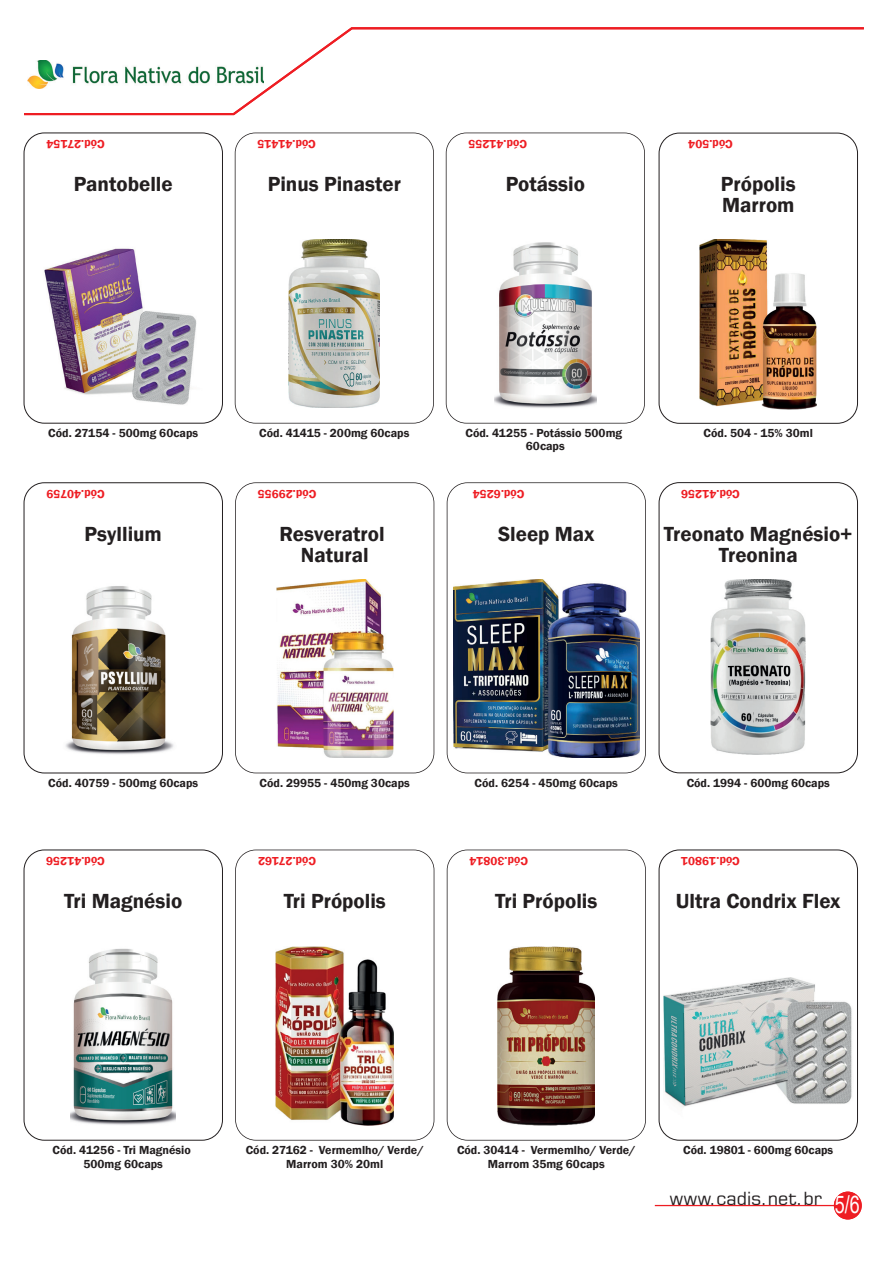
<style>
.page{position:relative;width:893px;height:1263px;background:#fff}
.page>*{position:absolute;margin:0;border:0;box-sizing:border-box;transform-origin:0 0}
.t1{font:600 21px/21px "Franklin Gothic";color:#231f20;text-align:center}
.t2{font:18px "Square 721 BT";color:#231f20}
.t3{font:600 12px/13.5px "Franklin Gothic";color:#231f20;text-align:center}
.t4{font:600 12px "Franklin Gothic";color:#ee1d23}
.s1{font-family:"Arial";font-size:24.3px;color:#fff}
</style>
<div class="page">
<img style="left:44px;top:248px;width:153px;height:157px">
<hr style="left:655px;top:1205px;width:198px;height:1px;background:#ee1d23">
<div style="left:834px;top:1191px;width:28px;height:28px;background:#ee1d23;border-radius:14px"></div>
<svg style="left:24px;top:27px;width:840px;height:89px"></svg>
<img style="left:28px;top:60px;width:236px;height:29px">
<svg style="left:446px;top:133px;width:199px;height:291px"></svg>
<img style="left:495px;top:239px;width:102px;height:171px">
<svg style="left:235px;top:133px;width:199px;height:291px"></svg>
<div style="left:24px;top:849px;width:199px;height:291px;border:1px solid #231f20;border-radius:20px"></div>
<svg style="left:235px;top:482px;width:199px;height:291px"></svg>
<div style="left:24px;top:482px;width:199px;height:291px;border:1px solid #231f20;border-radius:20px"></div>
<img style="left:71px;top:948px;width:105px;height:177px">
<div style="left:659px;top:482px;width:199px;height:291px;border:1px solid #231f20;border-radius:20px"></div>
<svg style="left:235px;top:849px;width:199px;height:291px"></svg>
<svg style="left:447px;top:849px;width:199px;height:291px"></svg>
<img style="left:498px;top:946px;width:97px;height:179px">
<img style="left:276px;top:579px;width:117px;height:179px">
<svg style="left:447px;top:482px;width:199px;height:291px"></svg>
<img style="left:65px;top:586px;width:109px;height:169px">
<div style="left:659px;top:133px;width:199px;height:291px;border:1px solid #231f20;border-radius:20px"></div>
<img style="left:289px;top:239px;width:91px;height:169px">
<div style="left:24px;top:133px;width:199px;height:291px;border:1px solid #231f20;border-radius:20px"></div>
<div style="left:659px;top:849px;width:199px;height:291px;border:1px solid #231f20;border-radius:20px"></div>
<img style="left:663px;top:977px;width:189px;height:130px">
<img style="left:276px;top:946px;width:118px;height:179px">
<img style="left:453px;top:579px;width:187px;height:179px">
<img style="left:710px;top:579px;width:96px;height:175px">
<img style="left:700px;top:239px;width:117px;height:170px">
<p class="t4" style="left:105px;top:152px;width:60px;rotate:-180deg">Cód.27154</p>
<h1 class="t1" style="left:74px;top:174px;width:100px">Pantobelle</h1>
<p class="t4" style="left:316px;top:152px;width:60px;rotate:-180deg">Cód.41415</p>
<h1 class="t1" style="left:268px;top:174px;width:135px">Pinus Pinaster</h1>
<p class="t4" style="left:527px;top:152px;width:60px;rotate:-180deg">Cód.41255</p>
<h1 class="t1" style="left:506px;top:174px;width:81px">Potássio</h1>
<p class="t4" style="left:733px;top:152px;width:46px;rotate:-180deg">Cód.504</p>
<h1 class="t1" style="left:721px;top:174px;width:76px;text-align:left">Própolis<br>Marrom</h1>
<p class="t3" style="left:48px;top:426px;width:151px">Cód. 27154 - 500mg 60caps</p>
<p class="t4" style="left:105px;top:501px;width:60px;rotate:-180deg">Cód.40759</p>
<h1 class="t1" style="left:85px;top:523px;width:79px">Psyllium</h1>
<p class="t3" style="left:259px;top:426px;width:152px">Cód. 41415 - 200mg 60caps</p>
<p class="t4" style="left:316px;top:501px;width:60px;rotate:-180deg">Cód.29955</p>
<h1 class="t1" style="left:279px;top:523px;width:107px">Resveratrol<br>Natural</h1>
<p class="t3" style="left:465px;top:426px;width:158px">Cód. 41255 - Potássio 500mg<br>60caps</p>
<p class="t4" style="left:524px;top:501px;width:53px;rotate:-180deg">Cód.6254</p>
<h1 class="t1" style="left:498px;top:523px;width:98px">Sleep Max</h1>
<p class="t3" style="left:704px;top:426px;width:111px">Cód. 504 - 15% 30ml</p>
<p class="t4" style="left:740px;top:501px;width:60px;rotate:-180deg">Cód.41256</p>
<h1 class="t1" style="left:664px;top:523px;width:190px">Treonato Magnésio+<br>Treonina</h1>
<p class="t3" style="left:48px;top:776px;width:151px">Cód. 40759 - 500mg 60caps</p>
<p class="t4" style="left:105px;top:869px;width:60px;rotate:-180deg">Cód.41256</p>
<h1 class="t1" style="left:64px;top:891px;width:119px">Tri Magnésio</h1>
<p class="t3" style="left:260px;top:776px;width:152px">Cód. 29955 - 450mg 30caps</p>
<p class="t4" style="left:316px;top:869px;width:60px;rotate:-180deg">Cód.27162</p>
<h1 class="t1" style="left:284px;top:891px;width:104px">Tri Própolis</h1>
<p class="t3" style="left:475px;top:776px;width:145px">Cód. 6254 - 450mg 60caps</p>
<p class="t4" style="left:528px;top:869px;width:60px;rotate:-180deg">Cód.30814</p>
<h1 class="t1" style="left:495px;top:891px;width:104px">Tri Própolis</h1>
<p class="t3" style="left:687px;top:776px;width:145px">Cód. 1994 - 600mg 60caps</p>
<p class="t4" style="left:740px;top:869px;width:60px;rotate:-180deg">Cód.19801</p>
<h1 class="t1" style="left:676px;top:891px;width:166px">Ultra Condrix Flex</h1>
<p class="t3" style="left:53px;top:1143px;width:140px">Cód. 41256 - Tri Magnésio<br>500mg 60caps</p>
<p class="t3" style="left:246px;top:1143px;width:180px">Cód. 27162 - Vermemlho/ Verde/<br>Marrom 30% 20ml</p>
<p class="t3" style="left:457px;top:1143px;width:180px">Cód. 30414 - Vermemlho/ Verde/<br>Marrom 35mg 60caps</p>
<p class="t3" style="left:683px;top:1143px;width:152px">Cód. 19801 - 600mg 60caps</p>
<h2 class="t2" style="left:669px;top:1187px;width:192px">www.cadis.net.br <span class="s1">5/6</span></h2>
</div>
